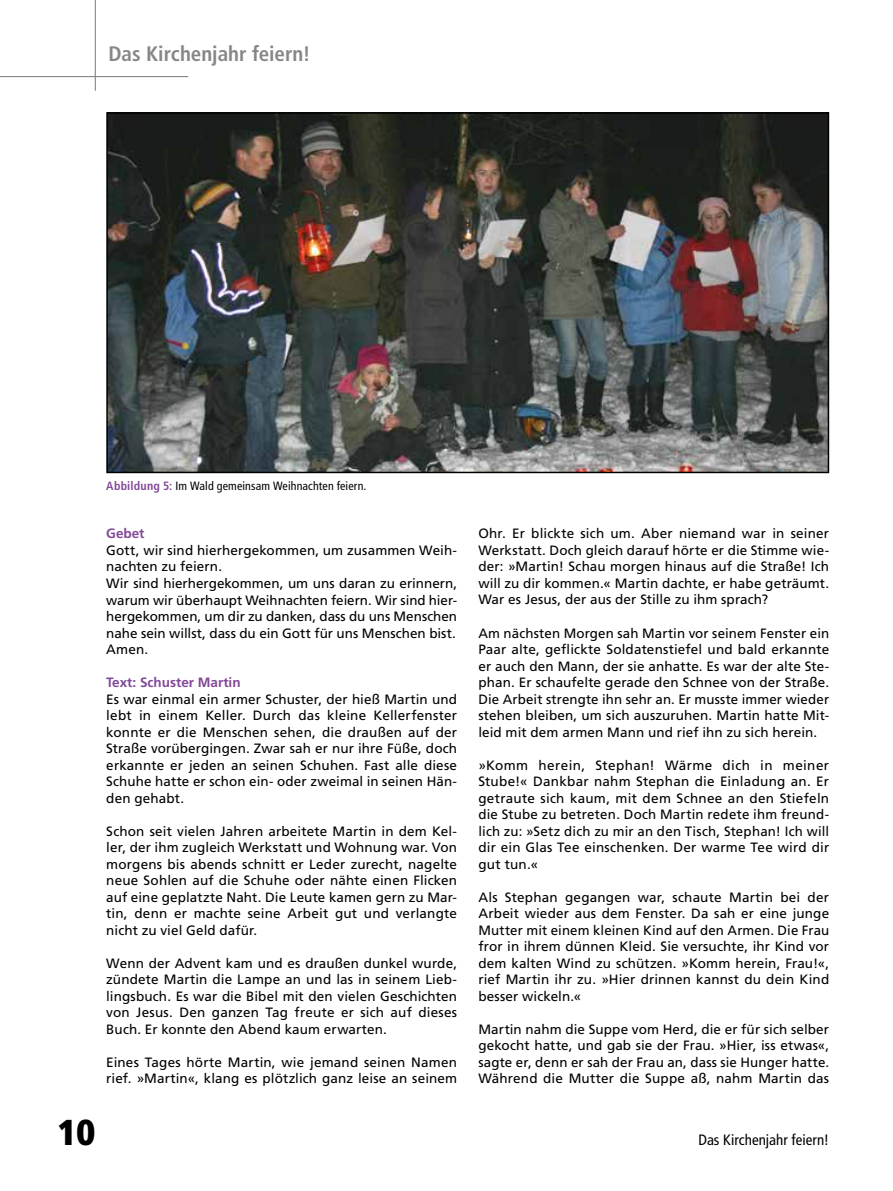
<style>
.page{position:relative;width:893px;height:1191px;background:#fff}
.page>*{position:absolute;margin:0;border:0;box-sizing:border-box;transform-origin:0 0}
.t1{font:900 condensed 36px "Frutiger LT Std";color:#000}
.t2{font:700 condensed 21px "Frutiger LT Std";color:#878786}
.t3{font:condensed 15px "Frutiger LT Std";color:#000}
.t4{font:13.5px/16.5px "Frutiger LT Std";letter-spacing:.005em;color:#000;text-align:justify}
.t5{font:700 13.5px "Frutiger LT Std";color:#814897}
.t6{font:condensed 12px "Frutiger LT Std";letter-spacing:.01em;color:#000}
.s1{font-weight:700;color:#814897}
</style>
<div class="page">
<hr style="left:0;top:76px;width:188px;height:1px;background:#878786">
<hr style="left:95px;top:0;width:1px;height:91px;background:#878786">
<img style="left:109px;top:115px;width:717px;height:355px">
<div style="left:106px;top:112px;width:723px;height:361px;border:2px solid #000"></div>
<h2 class="t2" style="left:108px;top:41px;width:204px">Das Kirchenjahr feiern!</h2>
<p class="t6" style="left:106px;top:478px;width:262px"><span class="s1">Abbildung 5:</span> Im Wald gemeinsam Weihnachten feiern.</p>
<p class="t5" style="left:106px;top:526px;width:40px">Gebet</p>
<p class="t4" style="left:106px;top:542px;width:352px;text-align:left">Gott, wir sind hierhergekommen, um zusammen Weih&shy;nachten zu feiern.<br>Wir sind hierhergekommen, um uns daran zu erinnern, warum wir überhaupt Weihnachten feiern. Wir sind hier&shy;hergekommen, um dir zu danken, dass du uns Menschen nahe sein willst, dass du ein Gott für uns Menschen bist.<br>Amen.</p>
<p class="t5" style="left:106px;top:674px;width:136px">Text: Schuster Martin</p>
<p class="t4" style="left:106px;top:690px;width:352px">Es war einmal ein armer Schuster, der hieß Martin und lebt in einem Keller. Durch das kleine Kellerfenster konnte er die Menschen sehen, die draußen auf der Straße vorübergingen. Zwar sah er nur ihre Füße, doch erkannte er jeden an seinen Schuhen. Fast alle diese Schuhe hatte er schon ein- oder zweimal in seinen Hän&shy;den gehabt.</p>
<p class="t4" style="left:106px;top:822px;width:352px">Schon seit vielen Jahren arbeitete Martin in dem Kel&shy;ler, der ihm zugleich Werkstatt und Wohnung war. Von morgens bis abends schnitt er Leder zurecht, nagelte neue Sohlen auf die Schuhe oder nähte einen Flicken auf eine geplatzte Naht. Die Leute kamen gern zu Mar&shy;tin, denn er machte seine Arbeit gut und verlangte nicht zu viel Geld dafür.</p>
<p class="t4" style="left:106px;top:954px;width:352px">Wenn der Advent kam und es draußen dunkel wurde, zündete Martin die Lampe an und las in seinem Lieb&shy;lingsbuch. Es war die Bibel mit den vielen Geschichten von Jesus. Den ganzen Tag freute er sich auf dieses Buch. Er konnte den Abend kaum erwarten.</p>
<p class="t4" style="left:106px;top:1053px;width:352px">Eines Tages hörte Martin, wie jemand seinen Namen rief. »Martin«, klang es plötzlich ganz leise an seinem</p>
<h1 class="t1" style="left:58px;top:1110px;width:39px">10</h1>
<p class="t4" style="left:478px;top:525px;width:352px">Ohr. Er blickte sich um. Aber niemand war in seiner Werkstatt. Doch gleich darauf hörte er die Stimme wie&shy;der: »Martin! Schau morgen hinaus auf die Straße! Ich will zu dir kommen.« Martin dachte, er habe geträumt.<br>War es Jesus, der aus der Stille zu ihm sprach?</p>
<p class="t4" style="left:478px;top:624px;width:352px">Am nächsten Morgen sah Martin vor seinem Fenster ein Paar alte, geflickte Soldatenstiefel und bald erkannte er auch den Mann, der sie anhatte. Es war der alte Ste&shy;phan. Er schaufelte gerade den Schnee von der Straße.<br>Die Arbeit strengte ihn sehr an. Er musste immer wieder stehen bleiben, um sich auszuruhen. Martin hatte Mit&shy;leid mit dem armen Mann und rief ihn zu sich herein.</p>
<p class="t4" style="left:478px;top:756px;width:352px">»Komm herein, Stephan! Wärme dich in meiner Stube!« Dankbar nahm Stephan die Einladung an. Er getraute sich kaum, mit dem Schnee an den Stiefeln die Stube zu betreten. Doch Martin redete ihm freund&shy;lich zu: »Setz dich zu mir an den Tisch, Stephan! Ich will dir ein Glas Tee einschenken. Der warme Tee wird dir gut tun.«</p>
<p class="t4" style="left:478px;top:888px;width:352px">Als Stephan gegangen war, schaute Martin bei der Arbeit wieder aus dem Fenster. Da sah er eine junge Mutter mit einem kleinen Kind auf den Armen. Die Frau fror in ihrem dünnen Kleid. Sie versuchte, ihr Kind vor dem kalten Wind zu schützen. »Komm herein, Frau!«, rief Martin ihr zu. »Hier drinnen kannst du dein Kind besser wickeln.«</p>
<p class="t4" style="left:478px;top:1020px;width:352px">Martin nahm die Suppe vom Herd, die er für sich selber gekocht hatte, und gab sie der Frau. »Hier, iss etwas«, sagte er, denn er sah der Frau an, dass sie Hunger hatte.<br>Während die Mutter die Suppe aß, nahm Martin das</p>
<p class="t3" style="left:698px;top:1131px;width:132px">Das Kirchenjahr feiern!</p>
</div>
